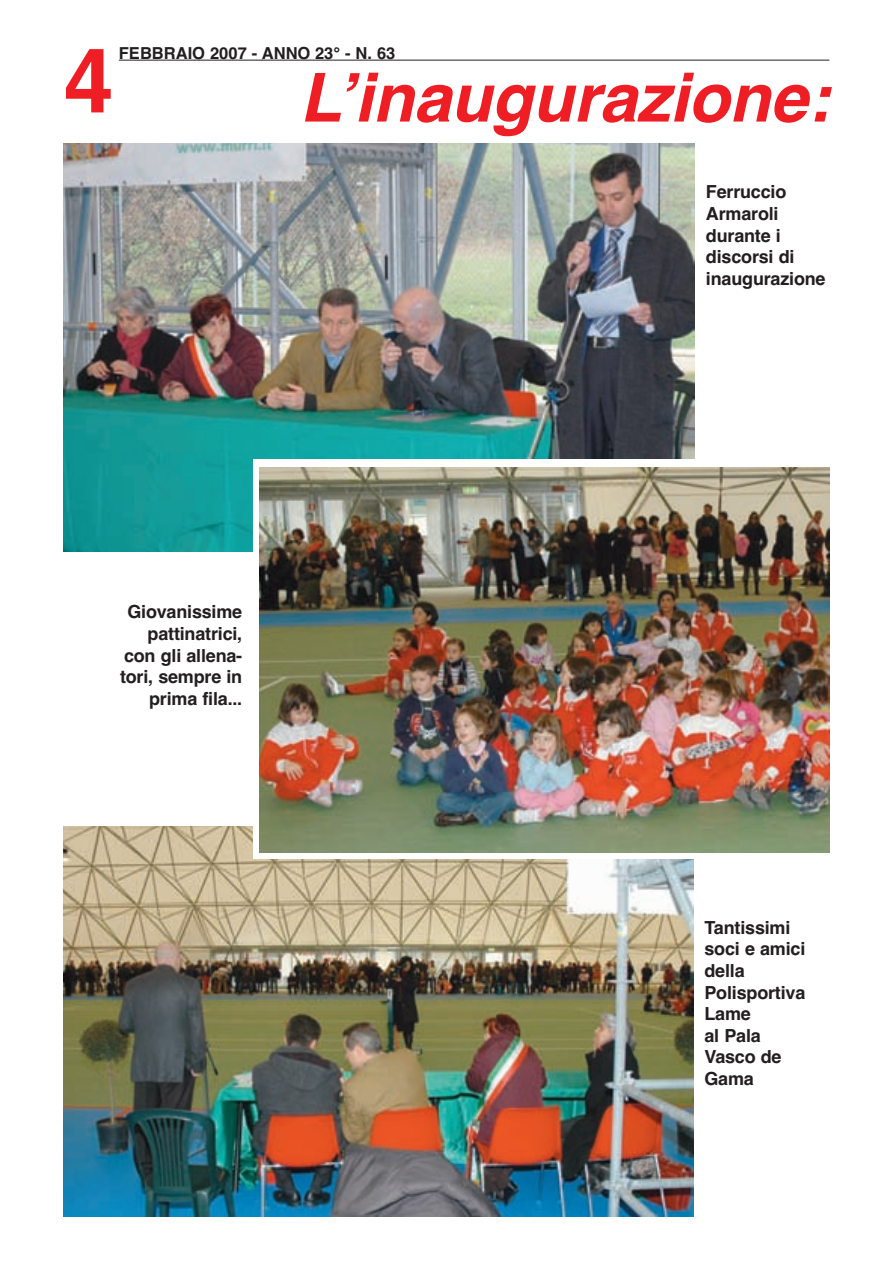
<style>
.page{position:relative;width:893px;height:1263px;background:#fff}
.page>*{position:absolute;margin:0;border:0;box-sizing:border-box;transform-origin:0 0}
.t1{font:700 90px "Helvetica";color:#ee1e24}
.t2{font:italic 700 67.5px "Helvetica";color:#ee1e24}
.t3{font:700 18px/21.6px "Helvetica";letter-spacing:-.01em;color:#231f20}
.t4{font:700 16.5px "Helvetica";color:#231f20}
</style>
<div class="page">
<hr style="left:119px;top:60px;width:143px;height:1px;background:#231f20">
<hr style="left:262px;top:60px;width:53px;height:1px;background:#231f20">
<svg style="left:315px;top:60px;width:25px;height:1px"></svg>
<hr style="left:340px;top:60px;width:489px;height:1px;background:#231f20">
<img style="left:64px;top:143px;width:630px;height:409px">
<img style="left:64px;top:826px;width:629px;height:390px">
<div style="left:253px;top:460px;width:576px;height:399px;background:#fff"></div>
<img style="left:259px;top:468px;width:570px;height:384px">
<h1 class="t1" style="left:64px;top:48px;width:52px">4</h1>
<p class="t4" style="left:119px;top:47px;width:278px">FEBBRAIO 2007 - ANNO 23° - N. 63</p>
<h2 class="t2" style="left:300px;top:73px;width:544px">L’inaugurazione:</h2>
<p class="t3" style="left:120px;top:603px;width:124px;text-align:right">Giovanissime pattinatrici, con gli allena&shy;tori, sempre in prima fila...</p>
<p class="t3" style="left:706px;top:183px;width:121px">Ferruccio<br>Armaroli durante i discorsi di inaugurazione</p>
<p class="t3" style="left:704px;top:918px;width:102px">Tantissimi soci e amici della<br>Polisportiva<br>Lame<br>al Pala<br>Vasco de<br>Gama</p>
</div>
